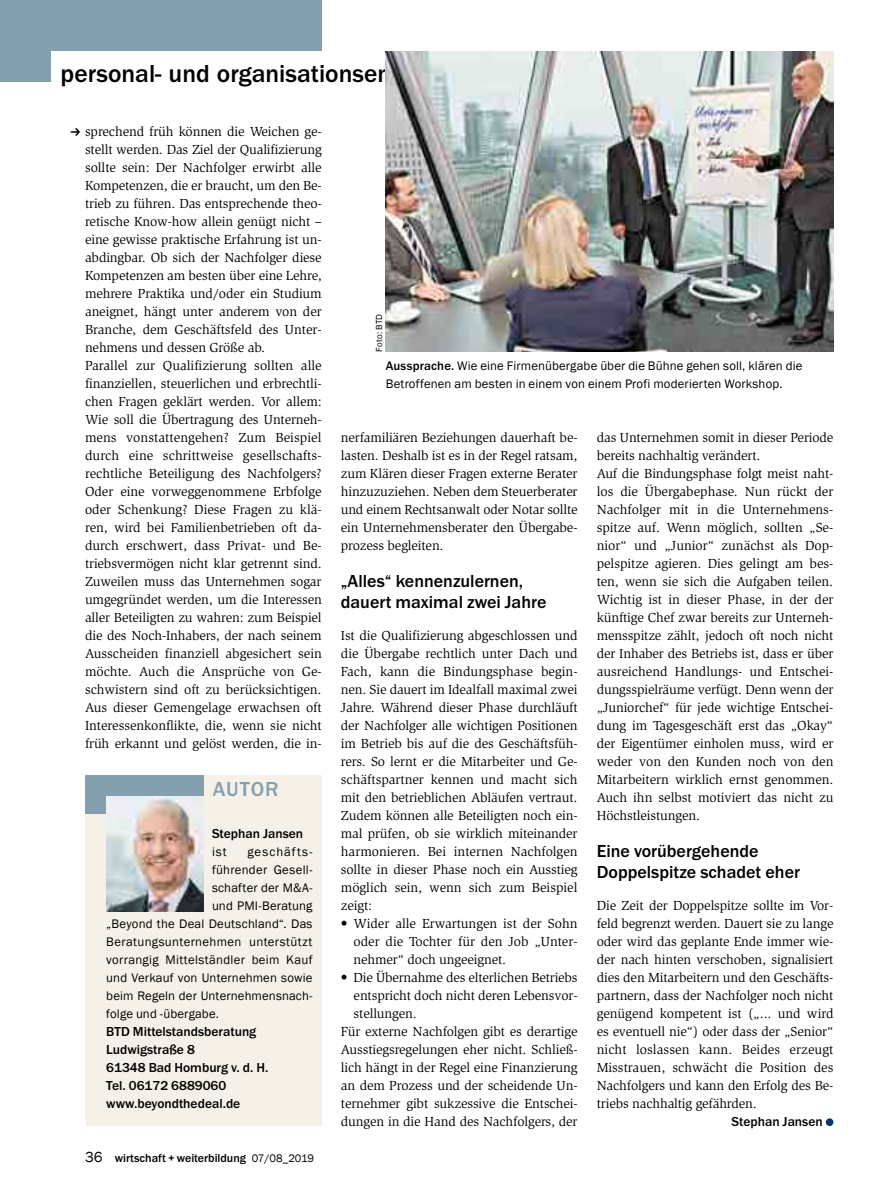
<style>
.page{position:relative;width:893px;height:1191px;background:#fff}
.page>*{position:absolute;margin:0;border:0;box-sizing:border-box;transform-origin:0 0}
.t1{font:500 25.5px "Franklin Goth EF";color:#000}
.t2{font:500 21px "Franklin Goth EF";letter-spacing:.045em;color:#84a0ae}
.t3{font:500 18px/21px "Franklin Goth EF";color:#000}
.t4{font:13.5px/18px "Slimbach Std";letter-spacing:-.01em;color:#000;text-align:justify}
.t5{font:500 13.5px/18px "Franklin Goth EF";color:#000}
.t6{font:12.75px/18px "Franklin Gothic";letter-spacing:.015em;color:#000}
.t7{font:12.75px "Franklin Gothic";letter-spacing:.08em;color:#000}
.t8{font:500 12px "Franklin Goth EF";color:#000}
.t9{font:9px "Franklin Gothic";letter-spacing:.025em;color:#000}
.s1{font-family:"Franklin Gothic";font-weight:400;font-size:15px}
.s2{font-family:"Franklin Gothic";font-weight:400;font-size:11.25px}
.s3{font-family:"Franklin Goth EF";font-weight:500}
</style>
<div class="page">
<div style="left:0;top:0;width:322px;height:82px;background:#84a0ae"></div>
<div style="left:51px;top:51px;width:290px;height:38px;background:#fff"></div>
<div style="left:826px;top:1118px;width:7px;height:8px;background:#003973;border-radius:50%"></div>
<div style="left:85px;top:775px;width:237px;height:351px;background:#f6f1e8"></div>
<div style="left:85px;top:775px;width:118px;height:39px;background:#84a0ae"></div>
<img style="left:106px;top:796px;width:97px;height:115px">
<img style="left:386px;top:51px;width:447px;height:301px">
<h1 class="t1" style="left:61px;top:59px;width:437px">personal- und organisationsentwicklung</h1>
<p class="t4" style="left:85px;top:122px;width:238px;text-align:left">sprechend früh können die Weichen ge&shy;stellt werden. Das Ziel der Qualifizierung sollte sein: Der Nachfolger erwirbt alle Kompetenzen, die er braucht, um den Be&shy;trieb zu führen. Das entsprechende theo&shy;retische Know-how allein genügt nicht – eine gewisse praktische Erfahrung ist un&shy;abdingbar. Ob sich der Nachfolger diese Kompetenzen am besten über eine Lehre, mehrere Praktika und/oder ein Studium aneignet, hängt unter anderem von der Branche, dem Geschäftsfeld des Unter&shy;nehmens und dessen Größe ab.<br>Parallel zur Qualifizierung sollten alle finanziellen, steuerlichen und erbrechtli&shy;chen Fragen geklärt werden. Vor allem:<br>Wie soll die Übertragung des Unterneh&shy;mens vonstattengehen? Zum Beispiel durch eine schrittweise gesellschafts&shy;rechtliche Beteiligung des Nachfolgers?<br>Oder eine vorweggenommene Erbfolge oder Schenkung? Diese Fragen zu klä&shy;ren, wird bei Familienbetrieben oft da&shy;durch erschwert, dass Privat- und Be&shy;triebsvermögen nicht klar getrennt sind.<br>Zuweilen muss das Unternehmen sogar umgegründet werden, um die Interessen aller Beteiligten zu wahren: zum Beispiel die des Noch-Inhabers, der nach seinem Ausscheiden finanziell abgesichert sein möchte. Auch die Ansprüche von Ge&shy;schwistern sind oft zu berücksichtigen.<br>Aus dieser Gemengelage erwachsen oft Interessenkonflikte, die, wenn sie nicht früh erkannt und gelöst werden, die in-</p>
<h2 class="t2" style="left:213px;top:777px;width:67px">AUTOR</h2>
<p class="t5" style="left:212px;top:824px;width:93px">Stephan Jansen</p>
<p class="t6" style="left:212px;top:843px;width:16px">ist</p>
<p class="t7" style="left:247px;top:843px;width:67px">geschäfts-</p>
<p class="t6" style="left:212px;top:861px;width:102px">führender Gesell-</p>
<p class="t6" style="left:212px;top:879px;width:102px">schafter der M&amp;A-</p>
<p class="t6" style="left:212px;top:897px;width:102px">und PMI-Beratung</p>
<p class="t6" style="left:106px;top:915px;width:208px">„Beyond the Deal Deutschland“. Das</p>
<p class="t6" style="left:106px;top:933px;width:208px">Beratungsunternehmen unterstützt</p>
<p class="t6" style="left:106px;top:951px;width:208px">vorrangig Mittelständler beim Kauf</p>
<p class="t6" style="left:106px;top:969px;width:208px">und Verkauf von Unternehmen sowie</p>
<p class="t6" style="left:106px;top:987px;width:208px">beim Regeln der Unternehmensnach-</p>
<p class="t6" style="left:106px;top:1005px;width:114px">folge und -übergabe.</p>
<p class="t5" style="left:106px;top:1022px;width:164px">BTD Mittelstandsberatung<br>Ludwigstraße 8<br>61348 Bad Homburg v. d. H.<br>Tel. 06172 6889060 www.beyondthedeal.de</p>
<p class="t8" style="left:85px;top:1151px;width:231px"><span class="s1">36</span> wirtschaft + weiterbildung <span class="s2">07/08_2019</span></p>
<p class="t9" style="left:373px;top:352px;width:39px;rotate:-90deg">Foto: BTD</p>
<p class="t6" style="left:386px;top:357px;width:418px"><span class="s3">Aussprache.</span> Wie eine Firmenübergabe über die Bühne gehen soll, klären die<br>Betroffenen am besten in einem von einem Profi moderierten Workshop.</p>
<p class="t4" style="left:341px;top:428px;width:238px">nerfamiliären Beziehungen dauerhaft be&shy;lasten. Deshalb ist es in der Regel ratsam, zum Klären dieser Fragen externe Berater hinzuzuziehen. Neben dem Steuerberater und einem Rechtsanwalt oder Notar sollte ein Unternehmensberater den Übergabe&shy;prozess begleiten.</p>
<h3 class="t3" style="left:341px;top:571px;width:207px">„Alles“ kennenzulernen, dauert maximal zwei Jahre</h3>
<p class="t4" style="left:341px;top:626px;width:238px">Ist die Qualifizierung abgeschlossen und die Übergabe rechtlich unter Dach und Fach, kann die Bindungsphase begin&shy;nen. Sie dauert im Idealfall maximal zwei Jahre. Während dieser Phase durchläuft der Nachfolger alle wichtigen Positionen im Betrieb bis auf die des Geschäftsfüh&shy;rers. So lernt er die Mitarbeiter und Ge&shy;schäftspartner kennen und macht sich mit den betrieblichen Abläufen vertraut.<br>Zudem können alle Beteiligten noch ein&shy;mal prüfen, ob sie wirklich miteinander harmonieren. Bei internen Nachfolgen sollte in dieser Phase noch ein Ausstieg möglich sein, wenn sich zum Beispiel zeigt:</p>
<p class="t4" style="left:354px;top:914px;width:225px;text-indent:-13px">• Wider alle Erwartungen ist der Sohn oder die Tochter für den Job „Unter&shy;nehmer“ doch ungeeignet.</p>
<p class="t4" style="left:341px;top:968px;width:238px">• Die Übernahme des elterlichen Betriebs</p>
<p class="t4" style="left:354px;top:986px;width:225px">entspricht doch nicht deren Lebensvor-</p>
<p class="t4" style="left:354px;top:1004px;width:65px">stellungen.</p>
<p class="t4" style="left:341px;top:1022px;width:238px">Für externe Nachfolgen gibt es derartige</p>
<p class="t4" style="left:341px;top:1040px;width:238px">Ausstiegsregelungen eher nicht. Schließ-</p>
<p class="t4" style="left:341px;top:1058px;width:238px">lich hängt in der Regel eine Finanzierung</p>
<p class="t4" style="left:341px;top:1076px;width:238px">an dem Prozess und der scheidende Un-</p>
<p class="t4" style="left:341px;top:1094px;width:238px">ternehmer gibt sukzessive die Entschei-</p>
<p class="t4" style="left:341px;top:1112px;width:238px">dungen in die Hand des Nachfolgers, der</p>
<p class="t4" style="left:597px;top:428px;width:238px;text-align:left">das Unternehmen somit in dieser Periode bereits nachhaltig verändert.<br>Auf die Bindungsphase folgt meist naht&shy;los die Übergabephase. Nun rückt der Nachfolger mit in die Unternehmens&shy;spitze auf. Wenn möglich, sollten „Se&shy;nior“ und „Junior“ zunächst als Dop&shy;pelspitze agieren. Dies gelingt am bes&shy;ten, wenn sie sich die Aufgaben teilen.<br>Wichtig ist in dieser Phase, in der der künftige Chef zwar bereits zur Unterneh&shy;mensspitze zählt, jedoch oft noch nicht der Inhaber des Betriebs ist, dass er über ausreichend Handlungs- und Entschei&shy;dungsspielräume verfügt. Denn wenn der „Juniorchef“ für jede wichtige Entschei&shy;dung im Tagesgeschäft erst das „Okay“ der Eigentümer einholen muss, wird er weder von den Kunden noch von den Mitarbeitern wirklich ernst genommen.<br>Auch ihn selbst motiviert das nicht zu Höchstleistungen.</p>
<h3 class="t3" style="left:597px;top:841px;width:205px">Eine vorübergehende<br>Doppelspitze schadet eher</h3>
<p class="t4" style="left:597px;top:896px;width:238px">Die Zeit der Doppelspitze sollte im Vor&shy;feld begrenzt werden. Dauert sie zu lange oder wird das geplante Ende immer wie&shy;der nach hinten verschoben, signalisiert dies den Mitarbeitern und den Geschäfts&shy;partnern, dass der Nachfolger noch nicht genügend kompetent ist („... und wird es eventuell nie“) oder dass der „Senior“ nicht loslassen kann. Beides erzeugt Misstrauen, schwächt die Position des Nachfolgers und kann den Erfolg des Be&shy;triebs nachhaltig gefährden.</p>
<p class="t5" style="left:732px;top:1112px;width:93px">Stephan Jansen</p>
</div>
